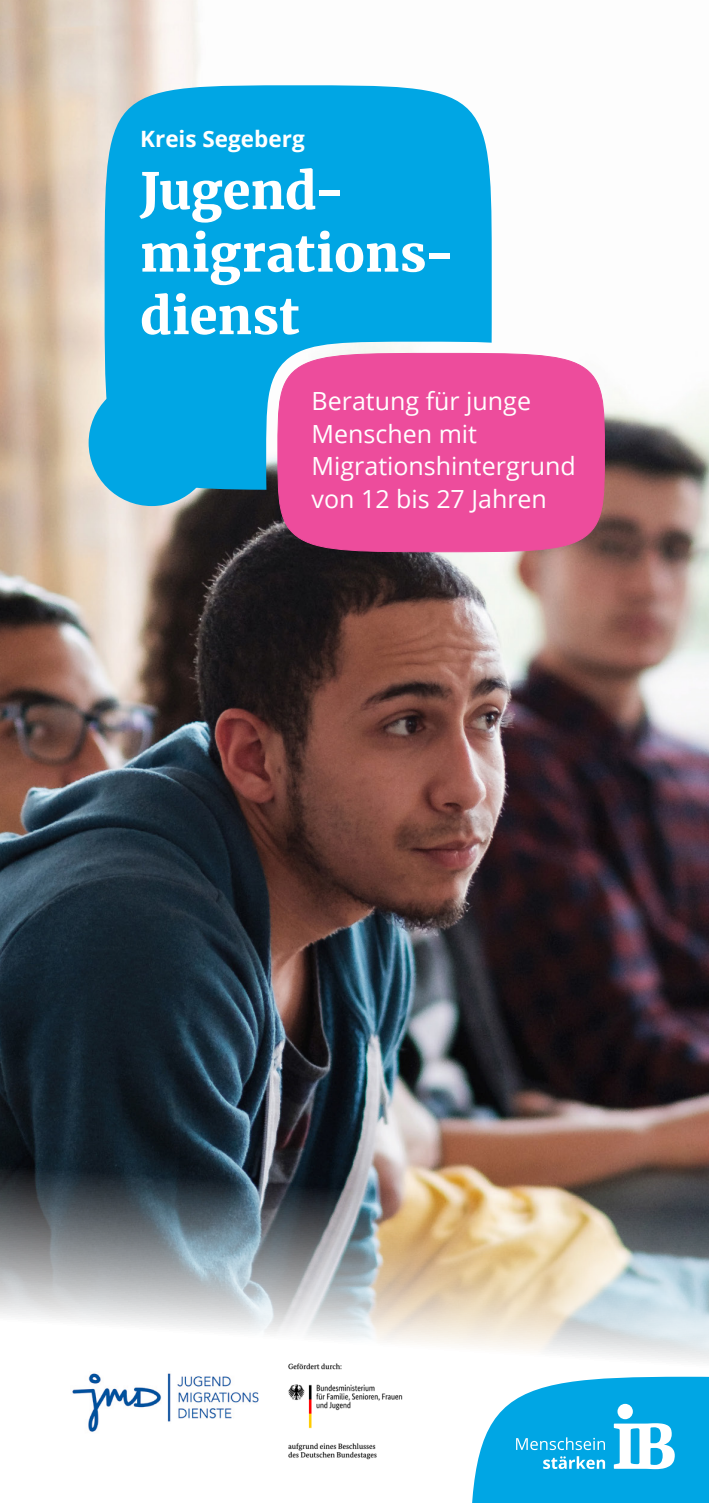
<style>
.page{position:relative;width:709px;height:1503px;background:#fff}
.page>*{position:absolute;margin:0;border:0;box-sizing:border-box;transform-origin:0 0}
.IB_H3_Überschrift_16{font:900 50px/62.5px "Merriweather";letter-spacing:.005em;color:#fff}
.IB_P_Fließtext_9_13{font:25px/32.5px "Open Sans";color:#fff}
.IB_H5_Überschrift_9{font:700 22.5px "Open Sans";color:#fff}
</style>
<div class="page">
<img style="left:0;top:0;width:709px;height:1140px">
<img style="left:0;top:1140px;width:709px;height:223px">
<img style="left:72px;top:1373px;width:187px;height:59px">
<img style="left:273px;top:1361px;width:144px;height:99px">
<div style="left:89px;top:380px;width:126px;height:126px;background:#00a6e4;border-radius:50%"></div>
<div style="left:105px;top:85px;width:386px;height:405px;background:#00a6e4"></div>
<div style="left:278px;top:353px;width:326px;height:199px;background:#ed4c9c"></div>
<svg style="left:472px;top:1376px;width:237px;height:126px"></svg>
<h5 class="IB_H5_Überschrift_9" style="left:140px;top:122px;width:166px">Kreis Segeberg</h5>
<h3 class="IB_H3_Überschrift_16" style="left:140px;top:158px;width:317px">Jugend&shy;migrations&shy;dienst</h3>
<p class="IB_P_Fließtext_9_13" style="left:311px;top:384px;width:266px">Beratung für junge<br>Menschen mit<br>Migrationshintergrund von 12 bis 27 Jahren</p>
</div>
